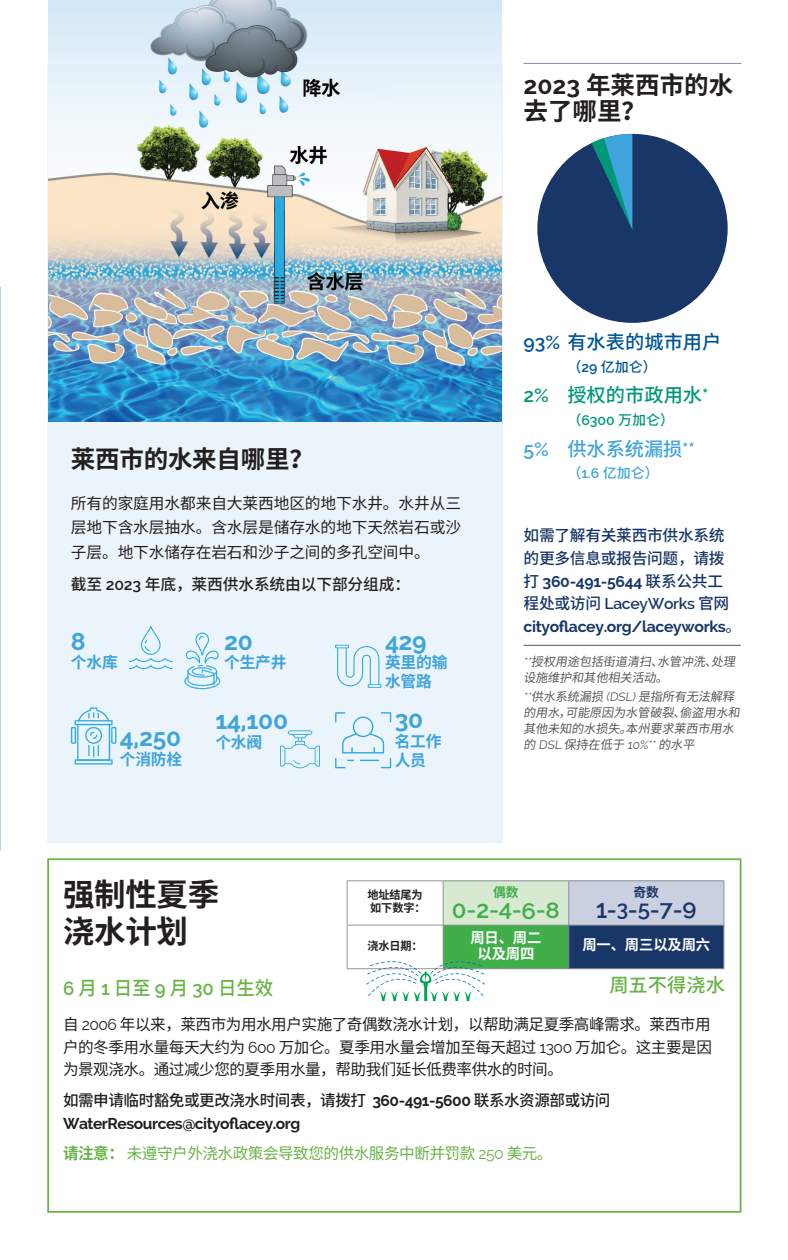
<style>
.page{position:relative;width:788px;height:1260px;background:#fff}
.page>*{position:absolute;margin:0;border:0;box-sizing:border-box;transform-origin:0 0}
.t1{font:700 31.5px/36.8px "Noto Sans CJ Ksc";letter-spacing:-.01em;color:#231f20}
.t2{font:600 24.68px "Raleway";color:#40ae49}
.t3{font:600 24.68px "Raleway";color:#183667}
.t4{font:700 24.5px/26.2px "Noto Sans CJ Ksc";letter-spacing:-.005em;color:#231f20}
.t5{font:700 24.5px "Raleway";letter-spacing:-.01em;color:#3fa4dc}
.t6{font:500 19.25px "Noto Sans CJ Ksc";color:#67b445;scale:.96 1}
.t7{font:500 19.25px "Noto Sans CJ Ksc";color:#005595}
.t8{font:500 19.25px "Noto Sans CJ Ksc";color:#009879}
.t9{font:500 19.25px "Noto Sans CJ Ksc";letter-spacing:-.01em;color:#3fa4dc}
.t10{font:500 19.25px "Noto Sans CJ Ksc";color:#67b445}
.t11{font:15.75px/24.5px "Noto Sans CJ Ksc";letter-spacing:-.02em;color:#231f20;text-align:justify}
.t12{font:700 15.75px/22.8px "Raleway";letter-spacing:-.02em;color:#183667}
.t13{font:500 15.75px "Noto Sans CJ Ksc";letter-spacing:-.03em;color:#231f20}
.t14{font:15.75px "Noto Sans CJ Ksc";letter-spacing:-.03em;color:#67b445}
.t15{font:700 15.75px "Raleway";letter-spacing:-.03em;color:#231f20}
.t16{font:500 15.75px/22.8px "Noto Sans CJ Ksc";letter-spacing:-.02em;color:#183667}
.t17{font:700 15.75px/18.9px "Noto Sans CJ Ksc";letter-spacing:-.01em;color:#3fa4dc}
.t18{font:500 15.75px "Noto Sans CJ Ksc";letter-spacing:-.01em;color:#231f20}
.t19{font:700 14.7px/16.1px "Noto Sans CJ Ksc";letter-spacing:-.01em;color:#fff;text-align:center}
.t20{font:500 14px "Noto Sans CJ Ksc";color:#009879}
.t21{font:500 14px "Noto Sans CJ Ksc";color:#3fa4dc}
.t22{font:500 14px "Noto Sans CJ Ksc";color:#005595}
.t23{font:700 13.12px "Noto Sans CJ Ksc";color:#40ae49}
.t24{font:700 13.12px "Noto Sans CJ Ksc";color:#183667}
.t25{font:12.25px/15.8px "Noto Sans CJ Ksc";color:#57585a}
.t26{font:700 11.55px/13.1px "Noto Sans CJ Ksc";letter-spacing:-.01em;color:#231f20}
.s1{font-family:"Raleway"}
.s2{font-family:"Raleway";font-weight:600}
.s3{font-family:"Noto Sans CJ Ksc";font-weight:500}
.s4{font-weight:600}
.s5{font-family:"Noto Sans CJ Ksc";font-weight:400}
.s6{font-size:22.93px}
.s7{font-size:22.57px}
.s8{font-size:22.22px}
.s9{font-size:26.07px}
.s10{font-size:21.7px}
.s11{font-size:22.05px}
.s12{font-size:22.4px}
.s13{font-family:"Raleway";font-weight:700}
.s14{font-weight:700}
</style>
<div class="page">
<hr style="left:523px;top:645px;width:217px;height:1px;background:#57585a">
<hr style="left:523px;top:63px;width:218px;height:1px;background:#818eb4">
<div style="left:47px;top:63px;width:455px;height:780px;background:#ebf4fa"></div>
<img style="left:48px;top:0;width:453px;height:422px">
<svg style="left:75px;top:759px;width:38px;height:6px"></svg>
<svg style="left:75px;top:760px;width:37px;height:4px"></svg>
<hr style="left:76px;top:761px;width:35px;height:2px;background:#2aabe1">
<svg style="left:75px;top:720px;width:37px;height:5px"></svg>
<hr style="left:76px;top:721px;width:35px;height:3px;background:#2aabe1">
<svg style="left:71px;top:727px;width:5px;height:17px"></svg>
<hr style="left:72px;top:728px;width:3px;height:15px;background:#2aabe1">
<svg style="left:111px;top:727px;width:5px;height:17px"></svg>
<hr style="left:112px;top:728px;width:3px;height:15px;background:#2aabe1">
<svg style="left:77px;top:707px;width:33px;height:54px"></svg>
<svg style="left:280px;top:730px;width:40px;height:38px"></svg>
<svg style="left:129px;top:626px;width:44px;height:43px"></svg>
<svg style="left:184px;top:633px;width:36px;height:56px"></svg>
<svg style="left:335px;top:645px;width:46px;height:43px"></svg>
<svg style="left:335px;top:712px;width:56px;height:56px"></svg>
<div style="left:47px;top:858px;width:694px;height:355px;border:2px solid #67b445"></div>
<div style="left:443px;top:881px;width:125px;height:44px;background:#d8e9d2"></div>
<div style="left:568px;top:881px;width:155px;height:44px;background:#cbd0e1"></div>
<div style="left:443px;top:925px;width:125px;height:44px;background:#40ae49"></div>
<div style="left:568px;top:925px;width:155px;height:44px;background:#183667"></div>
<hr style="left:346px;top:880px;width:97px;height:1px;background:#939598">
<hr style="left:346px;top:881px;width:1px;height:44px;background:#939598">
<hr style="left:443px;top:880px;width:125px;height:1px;background:#939598">
<hr style="left:442px;top:881px;width:1px;height:44px;background:#939598">
<hr style="left:568px;top:880px;width:156px;height:1px;background:#939598">
<hr style="left:568px;top:881px;width:1px;height:44px;background:#939598">
<hr style="left:723px;top:881px;width:1px;height:44px;background:#939598">
<hr style="left:346px;top:925px;width:97px;height:1px;background:#939598">
<hr style="left:346px;top:926px;width:1px;height:42px;background:#939598">
<hr style="left:443px;top:925px;width:125px;height:1px;background:#939598">
<hr style="left:442px;top:926px;width:1px;height:42px;background:#939598">
<hr style="left:568px;top:925px;width:156px;height:1px;background:#939598">
<hr style="left:568px;top:926px;width:1px;height:42px;background:#939598">
<hr style="left:723px;top:926px;width:1px;height:42px;background:#939598">
<hr style="left:346px;top:968px;width:97px;height:1px;background:#939598">
<hr style="left:443px;top:968px;width:125px;height:1px;background:#939598">
<hr style="left:568px;top:968px;width:156px;height:1px;background:#939598">
<svg style="left:366px;top:961px;width:119px;height:39px"></svg>
<div style="left:537px;top:134px;width:190px;height:189px;background:#183667;border-radius:50%"></div>
<svg style="left:591px;top:134px;width:41px;height:95px"></svg>
<h3 class="t4" style="left:523px;top:72px;width:211px"><span class="s1">2023</span> 年莱西市的水去了哪里？</h3>
<h3 class="t4" style="left:71px;top:447px;width:244px">莱西市的水来自哪里？</h3>
<p class="t11" style="left:71px;top:491px;width:391px">所有的家庭用水都来自大莱西地区的地下水井。水井从三层地下含水层抽水。含水层是储存水的地下天然岩石或沙子层。地下水储存在岩石和沙子之间的多孔空间中。</p>
<p class="t18" style="left:71px;top:575px;width:341px">截至 <span class="s2">2023</span> 年底，莱西供水系统由以下部分组成：</p>
<h3 class="t5" style="left:71px;top:627px;width:16px">8</h3>
<p class="t17" style="left:71px;top:654px;width:48px">个水库</p>
<h3 class="t5" style="left:120px;top:723px;width:63px">4,250</h3>
<p class="t17" style="left:120px;top:750px;width:64px">个消防栓</p>
<h3 class="t5" style="left:224px;top:627px;width:30px">20</h3>
<p class="t17" style="left:224px;top:654px;width:64px">个生产井</p>
<h3 class="t5" style="left:215px;top:706px;width:74px">14,100</h3>
<p class="t17" style="left:215px;top:733px;width:48px">个水阀</p>
<h3 class="t5" style="left:385px;top:627px;width:43px">429</h3>
<p class="t17" style="left:385px;top:654px;width:64px">英里的输水管路</p>
<h3 class="t5" style="left:394px;top:706px;width:30px">30</h3>
<p class="t17" style="left:394px;top:732px;width:48px">名工作人员</p>
<p class="t7" style="left:523px;top:331px;width:199px"><span class="s2">93%</span> 有水表的城市用户</p>
<p class="t22" style="left:567px;top:359px;width:91px">（<span class="s2">29</span> 亿加仑）</p>
<p class="t8" style="left:523px;top:384px;width:186px"><span class="s2">2%</span> 授权的市政用水<span class="s2">*</span></p>
<p class="t20" style="left:567px;top:412px;width:108px">（<span class="s2">6300</span> 万加仑）</p>
<p class="t9" style="left:523px;top:438px;width:173px"><span class="s2">5%</span> 供水系统漏损<span class="s2">**</span></p>
<p class="t21" style="left:567px;top:465px;width:93px">（<span class="s2">1.6</span> 亿加仑）</p>
<p class="t16" style="left:523px;top:524px;width:202px">如需了解有关莱西市供水系统的更多信息或报告问题，请拨</p>
<p class="t12" style="left:523px;top:570px;width:219px"><span class="s3">打</span> 360-491-5644 <span class="s3">联系公共工程处或访问</span> <span class="s4">LaceyWorks</span> <span class="s3">官网</span>cityoflacey.org/laceyworks<span class="s5">。</span></p>
<p class="t25" style="left:523px;top:654px;width:218px"><span class="s1">* *</span>授权用途包括街道清扫、水管冲洗、处理设施维护和其他相关活动。</p>
<p class="t25" style="left:523px;top:689px;width:223px"><span class="s1">* *</span>供水系统漏损 <span class="s1">( DS L)</span>是指所有无法解释的用水，可能原因为水管破裂、偷盗用水和其他未知的水损失。本州要求莱西市用水的 <span class="s1">DSL</span> 保持在低于 <span class="s1">10%**</span>的水平</p>
<h1 class="t1" style="left:63px;top:877px;width:158px">强制性夏季浇水计划</h1>
<p class="t6" style="left:63px;top:977px;width:220px"><span class="s2">6</span> 月 <span class="s2">1</span> 日至 <span class="s2">9</span> 月 <span class="s2">30</span> 日生效</p>
<p class="t26" style="left:367px;top:889px;width:60px">地址结尾为如下数字：</p>
<p class="t23" style="left:493px;top:885px;width:27px">偶数</p>
<h2 class="t2" style="left:452px;top:895px;width:110px">0-2-<span class="s6">4</span>-<span class="s7">6</span>-<span class="s8">8</span></h2>
<p class="t24" style="left:633px;top:885px;width:27px">奇数</p>
<h2 class="t3" style="left:596px;top:895px;width:102px"><span class="s9">1</span>-<span class="s10">3</span>-<span class="s11">5</span>-<span class="s8">7</span>-<span class="s12">9</span></h2>
<p class="t26" style="left:367px;top:939px;width:57px">浇水日期：</p>
<p class="t19" style="left:470px;top:930px;width:73px">周日、周二以及周四</p>
<p class="t19" style="left:582px;top:937px;width:129px">周一、周三以及周六</p>
<p class="t10" style="left:609px;top:974px;width:117px">周五不得浇水</p>
<p class="t11" style="left:63px;top:1013px;width:650px;line-height:22.8px">自 <span class="s1">2006</span> 年以来，莱西市为用水用户实施了奇偶数浇水计划，以帮助满足夏季高峰需求。莱西市用户的冬季用水量每天大约为 <span class="s1">600</span> 万加仑。夏季用水量会增加至每天超过 <span class="s1">1300</span> 万加仑。这主要是因为景观浇水。通过减少您的夏季用水量，帮助我们延长低费率供水的时间。</p>
<p class="t13" style="left:63px;top:1091px;width:549px">如需申请临时豁免或更改浇水时间表，请拨打 <span class="s13">360-491-5600</span> 联系水资源部或访问</p>
<p class="t15" style="left:63px;top:1114px;width:239px">WaterResources@cityoflacey.org</p>
<p class="t14" style="left:63px;top:1145px;width:491px"><span class="s14">请注意：</span>未遵守户外浇水政策会导致您的供水服务中断并罚款 <span class="s1">250</span> 美元。</p>
</div>
